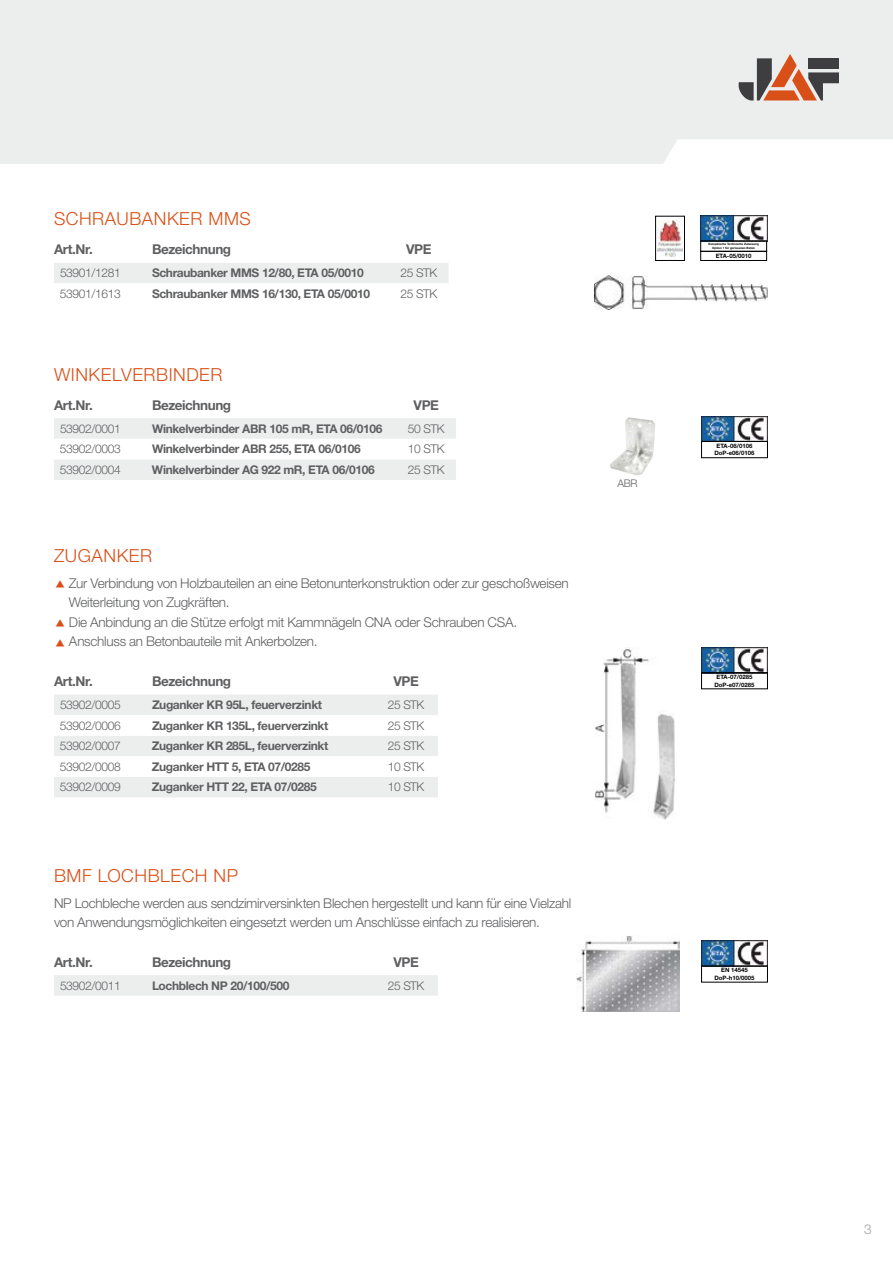
<style>
.page{position:relative;width:893px;height:1263px;background:#fff}
.page>*{position:absolute;margin:0;border:0;box-sizing:border-box;transform-origin:0 0}
.t1{font:300 18px "Helvetica Neue LTW1 G";letter-spacing:.03em;color:#d85017}
.t2{font:300 13.5px/19.5px "Helvetica Neue LTW1 G";letter-spacing:-.02em;color:#5f6062}
.t3{font:700 13.5px "Helvetica Neue LTW1 G";letter-spacing:-.03em;color:#5f6062}
.t4{font:300 13.5px "Helvetica Neue LTW1 G";color:#9c9e9f}
.t5{font:700 12px "Helvetica Neue LTW1 G";letter-spacing:-.03em;color:#5f6062}
.t6{font:300 12px "Helvetica Neue LTW1 G";letter-spacing:-.03em;color:#5f6062}
.t7{font:300 10.5px "Helvetica Neue LTW1 G";color:#5f6062}
.t8{font:700 6px/7.5px "Helvetica Neue LTW1 G";color:#000;text-align:center}
.t9{font:700 3px/4.5px "Helvetica Neue LTW1 G";color:#000;text-align:center}
</style>
<div class="page">
<div style="left:0;top:0;width:893px;height:164px;background:#eceded"></div>
<svg style="left:739px;top:54px;width:100px;height:46px;background:#ae9186"></svg>
<div style="left:54px;top:263px;width:395px;height:20px;background:#eceded"></div>
<img style="left:657px;top:220px;width:25px;height:37px">
<div style="left:655px;top:216px;width:30px;height:45px;border:1px solid #000"></div>
<img style="left:594px;top:275px;width:173px;height:34px">
<img style="left:700px;top:216px;width:67px;height:24px">
<div style="left:700px;top:251px;width:67px;height:10px;border:1px solid #000"></div>
<div style="left:700px;top:240px;width:67px;height:12px;border:1px solid #000"></div>
<svg style="left:54px;top:418px;width:402px;height:62px"></svg>
<img style="left:610px;top:417px;width:45px;height:58px">
<img style="left:701px;top:416px;width:67px;height:25px">
<div style="left:701px;top:441px;width:67px;height:17px;border:1px solid #000"></div>
<svg style="left:54px;top:695px;width:384px;height:102px"></svg>
<img style="left:594px;top:647px;width:81px;height:172px">
<img style="left:701px;top:647px;width:67px;height:25px">
<div style="left:701px;top:672px;width:67px;height:17px;border:1px solid #000"></div>
<div style="left:54px;top:975px;width:384px;height:21px;background:#eceded"></div>
<img style="left:576px;top:936px;width:103px;height:75px">
<img style="left:701px;top:941px;width:67px;height:24px">
<div style="left:701px;top:965px;width:67px;height:17px;border:1px solid #000"></div>
<h1 class="t1" style="left:54px;top:208px;width:198px">SCHRAUBANKER MMS</h1>
<p class="t3" style="left:54px;top:241px;width:40px">Art.Nr.</p>
<p class="t3" style="left:152px;top:241px;width:81px">Bezeichnung</p>
<p class="t3" style="left:406px;top:241px;width:27px">VPE</p>
<p class="t6" style="left:60px;top:266px;width:62px">53901/1281</p>
<p class="t5" style="left:152px;top:266px;width:213px">Schraubanker MMS 12/80, ETA 05/0010</p>
<p class="t6" style="left:401px;top:266px;width:38px">25 STK</p>
<p class="t6" style="left:60px;top:286px;width:62px">53901/1613</p>
<p class="t5" style="left:152px;top:286px;width:220px">Schraubanker MMS 16/130, ETA 05/0010</p>
<p class="t6" style="left:400px;top:286px;width:38px">25 STK</p>
<h1 class="t1" style="left:54px;top:363px;width:170px">WINKELVERBINDER</h1>
<p class="t3" style="left:54px;top:397px;width:40px">Art.Nr.</p>
<p class="t3" style="left:152px;top:397px;width:81px">Bezeichnung</p>
<p class="t3" style="left:414px;top:397px;width:27px">VPE</p>
<p class="t6" style="left:60px;top:421px;width:62px">53902/0001</p>
<p class="t5" style="left:152px;top:421px;width:232px">Winkelverbinder ABR 105 mR, ETA 06/0106</p>
<p class="t6" style="left:408px;top:421px;width:38px">50 STK</p>
<p class="t6" style="left:60px;top:442px;width:62px">53902/0003</p>
<p class="t5" style="left:152px;top:442px;width:210px">Winkelverbinder ABR 255, ETA 06/0106</p>
<p class="t6" style="left:408px;top:442px;width:38px">10 STK</p>
<p class="t6" style="left:60px;top:462px;width:62px">53902/0004</p>
<p class="t5" style="left:152px;top:462px;width:224px">Winkelverbinder AG 922 mR, ETA 06/0106</p>
<p class="t6" style="left:408px;top:462px;width:38px">25 STK</p>
<h1 class="t1" style="left:54px;top:544px;width:100px">ZUGANKER</h1>
<p class="t2" style="left:69px;top:573px;width:501px">Zur Verbindung von Holzbauteilen an eine Betonunterkonstruktion oder zur geschoßweisen Weiterleitung von Zugkräften.<br>Die Anbindung an die Stütze erfolgt mit Kammnägeln CNA oder Schrauben CSA.<br>Anschluss an Betonbauteile mit Ankerbolzen.</p>
<p class="t3" style="left:54px;top:673px;width:40px">Art.Nr.</p>
<p class="t3" style="left:152px;top:673px;width:81px">Bezeichnung</p>
<p class="t3" style="left:393px;top:673px;width:27px">VPE</p>
<p class="t6" style="left:60px;top:697px;width:62px">53902/0005</p>
<p class="t5" style="left:152px;top:697px;width:172px">Zuganker KR 95L, feuerverzinkt</p>
<p class="t6" style="left:388px;top:697px;width:38px">25 STK</p>
<p class="t6" style="left:60px;top:718px;width:62px">53902/0006</p>
<p class="t5" style="left:152px;top:718px;width:178px">Zuganker KR 135L, feuerverzinkt</p>
<p class="t6" style="left:388px;top:718px;width:38px">25 STK</p>
<p class="t6" style="left:60px;top:739px;width:62px">53902/0007</p>
<p class="t5" style="left:152px;top:739px;width:178px">Zuganker KR 285L, feuerverzinkt</p>
<p class="t6" style="left:388px;top:739px;width:38px">25 STK</p>
<p class="t6" style="left:60px;top:759px;width:62px">53902/0008</p>
<p class="t5" style="left:152px;top:759px;width:160px">Zuganker HTT 5, ETA 07/0285</p>
<p class="t6" style="left:388px;top:759px;width:38px">10 STK</p>
<p class="t6" style="left:60px;top:780px;width:62px">53902/0009</p>
<p class="t5" style="left:152px;top:780px;width:166px">Zuganker HTT 22, ETA 07/0285</p>
<p class="t6" style="left:388px;top:780px;width:38px">10 STK</p>
<h1 class="t1" style="left:54px;top:865px;width:186px">BMF LOCHBLECH NP</h1>
<p class="t2" style="left:54px;top:893px;width:519px">NP Lochbleche werden aus sendzimirversinkten Blechen hergestellt und kann für eine Vielzahl von Anwendungsmöglichkeiten eingesetzt werden um Anschlüsse einfach zu realisieren.</p>
<p class="t3" style="left:54px;top:953px;width:40px">Art.Nr.</p>
<p class="t3" style="left:152px;top:953px;width:81px">Bezeichnung</p>
<p class="t3" style="left:393px;top:953px;width:27px">VPE</p>
<p class="t6" style="left:60px;top:978px;width:62px">53902/0011</p>
<p class="t5" style="left:152px;top:978px;width:139px">Lochblech NP 20/100/500</p>
<p class="t6" style="left:388px;top:978px;width:38px">25 STK</p>
<p class="t7" style="left:617px;top:476px;width:21px">ABR</p>
<p class="t9" style="left:708px;top:242px;width:52px">Europäische Technische Zulassung<br>Option 1 für gerissenen Beton</p>
<p class="t8" style="left:716px;top:252px;width:37px">ETA-05/0010</p>
<p class="t8" style="left:714px;top:442px;width:42px">ETA-06/0106<br>DoP-e06/0106</p>
<p class="t8" style="left:714px;top:673px;width:42px">ETA-07/0285<br>DoP-e07/0285</p>
<p class="t8" style="left:714px;top:966px;width:42px">EN 14545<br>DoP-h10/0005</p>
<p class="t4" style="left:864px;top:1221px;width:9px">3</p>
</div>
